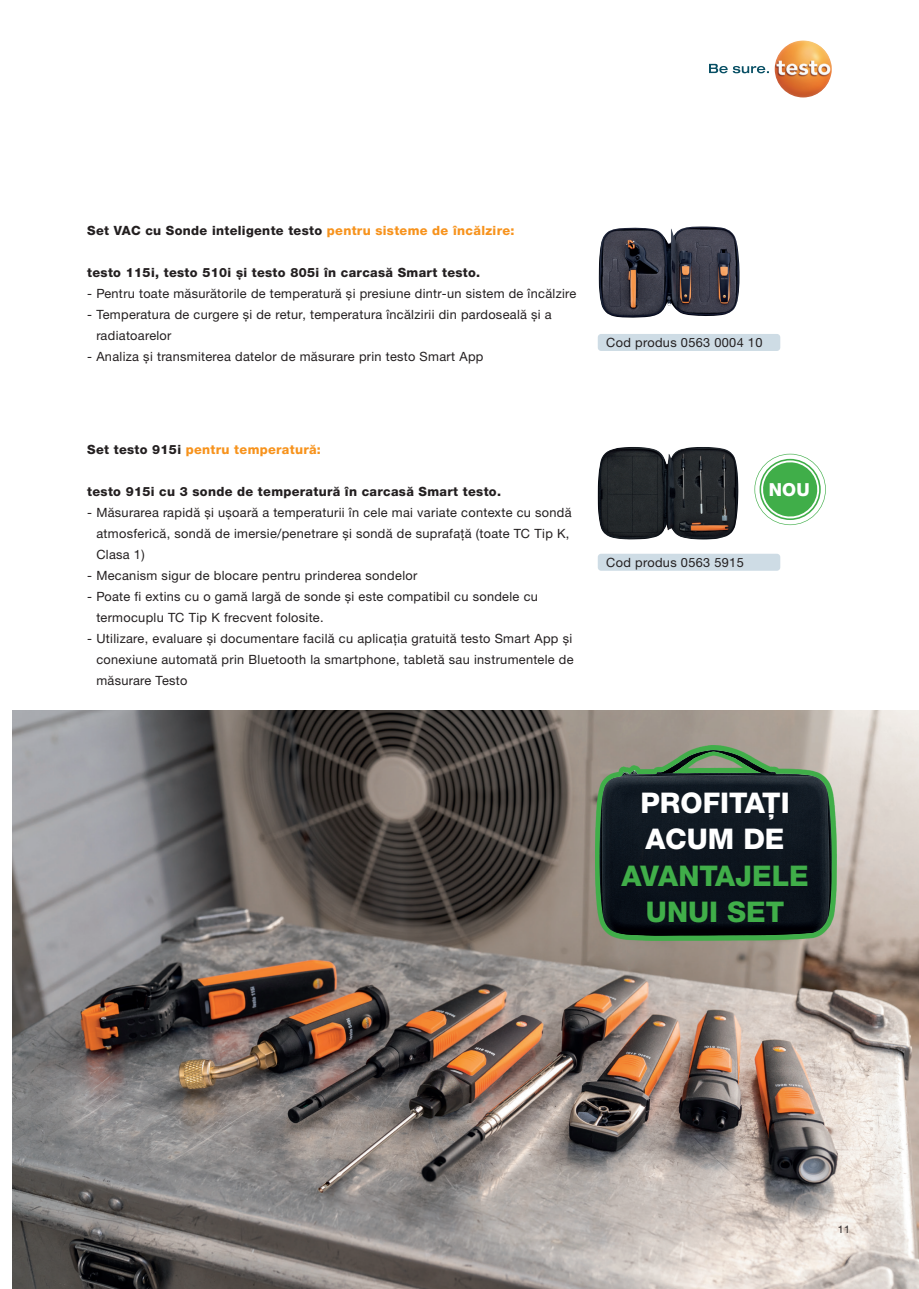
<style>
.page{position:relative;width:919px;height:1289px;background:#fff}
.page>*{position:absolute;margin:0;border:0;box-sizing:border-box;transform-origin:0 0}
.t1{font:800 28.5px/36.3px "Helvetica Neue LTW1 G";color:#40ae49;text-align:center}
.t2{font:800 18px "Helvetica Neue LTW1 G";color:#fff}
.Copy_8_5_pt{font:12.75px/21px "Helvetica Neue LTW1 G";letter-spacing:.025em;color:#231f20}
.Headline{font:800 12.75px "Helvetica Neue LTW1 G";letter-spacing:.025em;color:#231f20}
.Headline-2{font:800 12.75px "Helvetica Neue LTW1 G";letter-spacing:.025em;color:#f7931d}
.Copy_7_pt{font:10.5px "Helvetica Neue LTW1 G";color:#231f20}
.s1{color:#f7931d}
.s2{color:#231f20}
.s3{color:#fff}
</style>
<div class="page">
<img style="left:598px;top:226px;width:141px;height:92px">
<img style="left:597px;top:447px;width:141px;height:92px">
<svg style="left:709px;top:64px;width:59px;height:9px"></svg>
<img style="left:774px;top:40px;width:57px;height:57px;border-radius:29px">
<img style="left:13px;top:710px;width:905px;height:578px">
<svg style="left:595px;top:745px;width:241px;height:195px;background:#22312e"></svg>
<img style="left:621px;top:750px;width:90px;height:25px">
<div style="left:597px;top:334px;width:183px;height:17px;background:#cedce5;border-radius:3px"></div>
<div style="left:597px;top:553px;width:183px;height:17px;background:#cedce5;border-radius:3px"></div>
<svg style="left:754px;top:454px;width:71px;height:71px"></svg>
<p class="Headline" style="left:87px;top:222px;width:429px">Set VAC cu Sonde inteligente testo <span class="s1">pentru sisteme de încălzire:</span></p>
<p class="Headline" style="left:87px;top:264px;width:394px">testo 115i, testo 510i și testo 805i în carcasă Smart testo.</p>
<p class="Copy_8_5_pt" style="left:87px;top:282px;width:490px">- Pentru toate măsurătorile de temperatură și presiune dintr-un sistem de încălzire</p>
<p class="Copy_8_5_pt" style="left:96px;top:303px;width:457px;text-indent:-9px">- Temperatura de curgere și de retur, temperatura încălzirii din pardoseală și a radiatoarelor</p>
<p class="Copy_8_5_pt" style="left:87px;top:345px;width:397px">- Analiza și transmiterea datelor de măsurare prin testo Smart App</p>
<p class="Copy_8_5_pt" style="left:606px;top:332px;width:158px">Cod produs 0563 0004 10</p>
<p class="Headline-2" style="left:87px;top:442px;width:235px"><span class="s2">Set testo 915i</span> pentru temperatură:</p>
<p class="Headline" style="left:87px;top:484px;width:415px">testo 915i cu 3 sonde de temperatură în carcasă Smart testo.</p>
<p class="Copy_8_5_pt" style="left:96px;top:502px;width:477px;text-indent:-9px">- Măsurarea rapidă și ușoară a temperaturii în cele mai variate contexte cu sondă atmosferică, sondă de imersie/penetrare și sondă de suprafață (toate TC Tip K,<br>Clasa 1)</p>
<p class="Copy_8_5_pt" style="left:87px;top:565px;width:331px">- Mecanism sigur de blocare pentru prinderea sondelor</p>
<p class="Copy_8_5_pt" style="left:96px;top:586px;width:443px;text-indent:-9px">- Poate fi extins cu o gamă largă de sonde și este compatibil cu sondele cu termocuplu TC Tip K frecvent folosite.</p>
<p class="Copy_8_5_pt" style="left:96px;top:628px;width:479px;text-align:justify;text-indent:-9px">- Utilizare, evaluare și documentare facilă cu aplicația gratuită testo Smart App și conexiune automată prin Bluetooth la smartphone, tabletă sau instrumentele de măsurare Testo</p>
<p class="Copy_8_5_pt" style="left:606px;top:551px;width:139px">Cod produs 0563 5915</p>
<p class="t2" style="left:768px;top:479px;width:42px">NOU</p>
<p class="t1" style="left:621px;top:784px;width:189px"><span class="s3">PROFITAȚI<br>ACUM DE<br></span>AVANTAJELE<br>UNUI SET</p>
<p class="Copy_7_pt" style="left:837px;top:1222px;width:13px">11</p>
</div>
